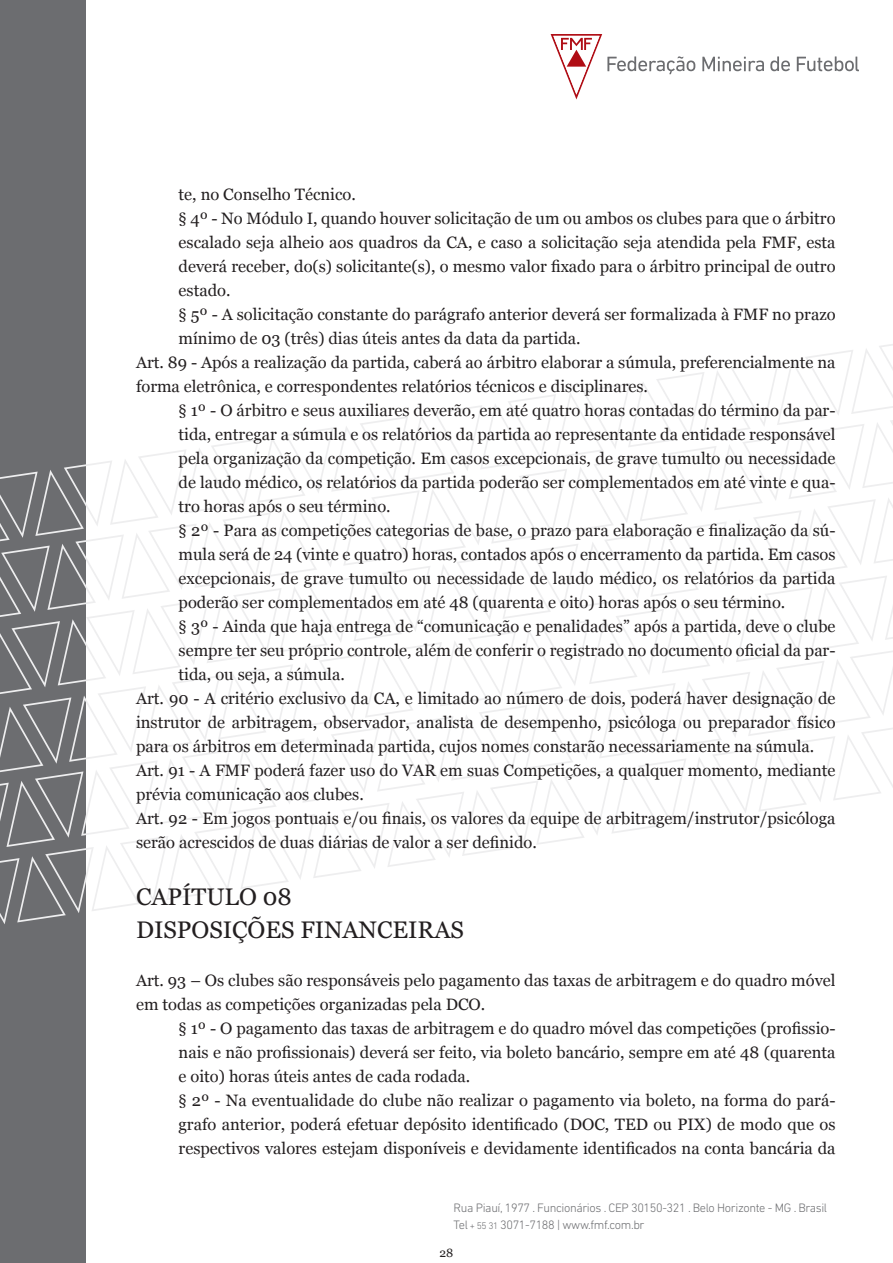
<style>
.page{position:relative;width:893px;height:1263px;background:#fff}
.page>*{position:absolute;margin:0;border:0;box-sizing:border-box;transform-origin:0 0}
.t1{font:24px "Georgia";color:#231f20}
.t2{font:16.5px/24px "Georgia";color:#231f20;text-align:justify}
.t3{font:300 12.45px "DIN Next LT Pro";letter-spacing:-.03em;color:#6c6d70}
.t4{font:12px "Georgia";color:#231f20}
.s1{font-size:9.6px}
</style>
<div class="page">
<div style="left:0;top:0;width:85px;height:1263px;background:#6c6d70"></div>
<svg style="left:0;top:344px;width:893px;height:580px"></svg>
<svg style="left:702px;top:57px;width:62px;height:14px"></svg>
<svg style="left:770px;top:56px;width:20px;height:15px"></svg>
<svg style="left:797px;top:56px;width:62px;height:15px"></svg>
<svg style="left:551px;top:34px;width:144px;height:65px"></svg>
<p class="t2" style="left:179px;top:181px;width:179px">te, no Conselho Técnico.</p>
<p class="t2" style="left:179px;top:205px;width:658px">§ 4º - No Módulo I, quando houver solicitação de um ou ambos os clubes para que o árbitro escalado seja alheio aos quadros da CA, e caso a solicitação seja atendida pela FMF, esta deverá receber, do(s) solicitante(s), o mesmo valor fixado para o árbitro principal de outro estado.</p>
<p class="t2" style="left:179px;top:301px;width:658px">§ 5º - A solicitação constante do parágrafo anterior deverá ser formalizada à FMF no prazo mínimo de 03 (três) dias úteis antes da data da partida.</p>
<p class="t2" style="left:136px;top:349px;width:701px">Art. 89 - Após a realização da partida, caberá ao árbitro elaborar a súmula, preferencialmente na forma eletrônica, e correspondentes relatórios técnicos e disciplinares.</p>
<p class="t2" style="left:179px;top:397px;width:658px">§ 1º - O árbitro e seus auxiliares deverão, em até quatro horas contadas do término da par&shy;tida, entregar a súmula e os relatórios da partida ao representante da entidade responsável pela organização da competição. Em casos excepcionais, de grave tumulto ou necessidade de laudo médico, os relatórios da partida poderão ser complementados em até vinte e qua&shy;tro horas após o seu término.</p>
<p class="t2" style="left:179px;top:517px;width:658px">§ 2º - Para as competições categorias de base, o prazo para elaboração e finalização da sú&shy;mula será de 24 (vinte e quatro) horas, contados após o encerramento da partida. Em casos excepcionais, de grave tumulto ou necessidade de laudo médico, os relatórios da partida poderão ser complementados em até 48 (quarenta e oito) horas após o seu término.</p>
<p class="t2" style="left:179px;top:613px;width:658px">§ 3º - Ainda que haja entrega de “comunicação e penalidades” após a partida, deve o clube sempre ter seu próprio controle, além de conferir o registrado no documento oficial da par&shy;tida, ou seja, a súmula.</p>
<p class="t2" style="left:136px;top:685px;width:701px">Art. 90 - A critério exclusivo da CA, e limitado ao número de dois, poderá haver designação de instrutor de arbitragem, observador, analista de desempenho, psicóloga ou preparador físico para os árbitros em determinada partida, cujos nomes constarão necessariamente na súmula.</p>
<p class="t2" style="left:136px;top:757px;width:701px">Art. 91 - A FMF poderá fazer uso do VAR em suas Competições, a qualquer momento, mediante prévia comunicação aos clubes.</p>
<p class="t2" style="left:136px;top:805px;width:701px">Art. 92 - Em jogos pontuais e/ou finais, os valores da equipe de arbitragem/instrutor/psicóloga serão acrescidos de duas diárias de valor a ser definido.</p>
<p class="t1" style="left:136px;top:879px;width:157px">CAPÍTULO 08</p>
<p class="t1" style="left:136px;top:912px;width:329px">DISPOSIÇÕES FINANCEIRAS</p>
<p class="t2" style="left:136px;top:967px;width:701px">Art. 93 – Os clubes são responsáveis pelo pagamento das taxas de arbitragem e do quadro móvel em todas as competições organizadas pela DCO.</p>
<p class="t2" style="left:179px;top:1015px;width:658px">§ 1º - O pagamento das taxas de arbitragem e do quadro móvel das competições (profissio&shy;nais e não profissionais) deverá ser feito, via boleto bancário, sempre em até 48 (quarenta e oito) horas úteis antes de cada rodada.</p>
<p class="t2" style="left:179px;top:1087px;width:658px">§ 2º - Na eventualidade do clube não realizar o pagamento via boleto, na forma do pará&shy;grafo anterior, poderá efetuar depósito identificado (DOC, TED ou PIX) de modo que os respectivos valores estejam disponíveis e devidamente identificados na conta bancária da</p>
<p class="t3" style="left:454px;top:1201px;width:375px">Rua Piauí, 1977 . Funcionários . CEP 30150-321 . Belo Horizonte - MG . Brasil</p>
<p class="t3" style="left:454px;top:1217px;width:192px">Tel <span class="s1">+ 55 31</span> 3071-7188 | www.fmf.com.br</p>
<p class="t4" style="left:440px;top:1244px;width:15px">28</p>
</div>
